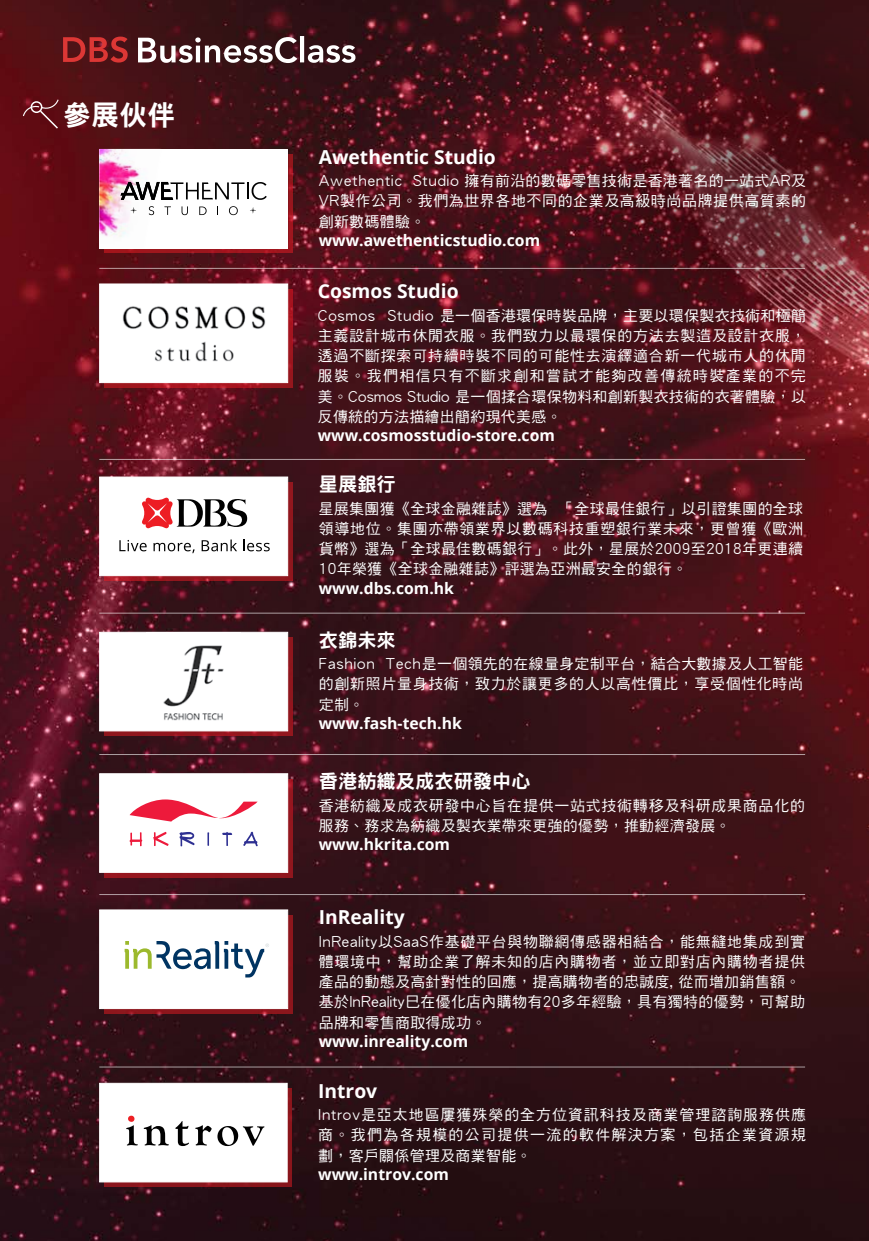
<style>
.page{position:relative;width:869px;height:1241px;background:#fff}
.page>*{position:absolute;margin:0;border:0;box-sizing:border-box;transform-origin:0 0}
.t1{font:28px "DF Hei HK W9";color:#fff}
.t2{font:700 19.25px "Open Sans";color:#fff}
.t3{font:19.25px "DF Hei HK W9";color:#fff}
.t4{font:700 15.75px "Open Sans";color:#fff}
.t5{font:14.88px/20.1px "DF Hei HK W5";letter-spacing:.025em;color:#fff;text-align:justify}
.t6{font:14.88px/20.1px "DF Hei HK W5";letter-spacing:.055em;color:#fff}
</style>
<div class="page">
<img style="left:0;top:0;width:868px;height:1240px">
<img style="left:365px;top:0;width:503px;height:509px">
<svg style="left:63px;top:37px;width:65px;height:26px"></svg>
<svg style="left:138px;top:36px;width:217px;height:27px"></svg>
<svg style="left:22px;top:98px;width:38px;height:32px"></svg>
<svg style="left:105px;top:289px;width:187px;height:99px"></svg>
<div style="left:99px;top:283px;width:189px;height:100px;background:#fff;border:1px solid #fff"></div>
<img style="left:122px;top:306px;width:144px;height:56px">
<svg style="left:104px;top:779px;width:188px;height:98px"></svg>
<div style="left:99px;top:773px;width:189px;height:99px;background:#fff;border:1px solid #fff"></div>
<svg style="left:129px;top:799px;width:128px;height:47px"></svg>
<svg style="left:105px;top:637px;width:187px;height:99px"></svg>
<div style="left:99px;top:632px;width:189px;height:99px;background:#fff;border:1px solid #fff"></div>
<img style="left:146px;top:632px;width:95px;height:89px">
<svg style="left:104px;top:915px;width:188px;height:98px"></svg>
<div style="left:99px;top:909px;width:189px;height:99px;background:#fff;border:1px solid #fff"></div>
<svg style="left:125px;top:941px;width:144px;height:36px"></svg>
<svg style="left:104px;top:1088px;width:188px;height:98px"></svg>
<div style="left:99px;top:1082px;width:188px;height:99px;background:#fff;border:1px solid #fff"></div>
<svg style="left:144px;top:1125px;width:25px;height:20px"></svg>
<svg style="left:175px;top:1121px;width:14px;height:24px"></svg>
<svg style="left:195px;top:1125px;width:16px;height:20px"></svg>
<svg style="left:217px;top:1126px;width:47px;height:19px"></svg>
<svg style="left:126px;top:1115px;width:12px;height:30px"></svg>
<svg style="left:105px;top:154px;width:187px;height:99px"></svg>
<svg style="left:99px;top:149px;width:189px;height:99px"></svg>
<svg style="left:104px;top:482px;width:188px;height:99px"></svg>
<div style="left:99px;top:476px;width:189px;height:100px;background:#fff;border:1px solid #fff"></div>
<svg style="left:142px;top:497px;width:105px;height:32px"></svg>
<svg style="left:119px;top:540px;width:27px;height:11px"></svg>
<svg style="left:153px;top:542px;width:41px;height:11px"></svg>
<svg style="left:201px;top:539px;width:36px;height:12px"></svg>
<svg style="left:243px;top:539px;width:26px;height:12px"></svg>
<hr style="left:99px;top:268px;width:705px;height:1px;background:#fff">
<hr style="left:99px;top:459px;width:705px;height:1px;background:#fff">
<hr style="left:99px;top:754px;width:705px;height:1px;background:#fff">
<hr style="left:99px;top:894px;width:705px;height:1px;background:#fff">
<hr style="left:99px;top:1066px;width:705px;height:1px;background:#fff">
<hr style="left:99px;top:612px;width:705px;height:1px;background:#fff">
<h1 class="t1" style="left:63px;top:99px;width:113px">參展伙伴</h1>
<p class="t2" style="left:318px;top:143px;width:178px">Awethentic Studio</p>
<p class="t5" style="left:318px;top:171px;width:488px">Awethentic Studio 擁有前沿的數碼零售技術是香港著名的一站式AR及VR製作公司。我們為世界各地不同的企業及高級時尚品牌提供高質素的創新數碼體驗。</p>
<p class="t4" style="left:318px;top:229px;width:223px">www.awethenticstudio.com</p>
<p class="t2" style="left:317px;top:278px;width:142px">Cosmos Studio</p>
<p class="t5" style="left:317px;top:305px;width:489px">Cosmos Studio 是一個香港環保時裝品牌，主要以環保製衣技術和極簡主義設計城市休閒衣服。我們致力以最環保的方法去製造及設計衣服，透過不斷探索可持續時裝不同的可能性去演繹適合新一代城市人的休閒服裝。我們相信只有不斷求創和嘗試才能夠改善傳統時裝產業的不完美。Cosmos Studio 是一個揉合環保物料和創新製衣技術的衣著體驗，以反傳統的方法描繪出簡約現代美感。</p>
<p class="t4" style="left:317px;top:424px;width:238px">www.cosmosstudio-store.com</p>
<p class="t3" style="left:318px;top:474px;width:78px">星展銀行</p>
<p class="t5" style="left:318px;top:498px;width:485px">星展集團獲《全球金融雜誌》選為 「全球最佳銀行」以引證集團的全球領導地位。集團亦帶領業界以數碼科技重塑銀行業未來，更曾獲《歐洲貨幣》選為「全球最佳數碼銀行」。此外，星展於2009至2018年更連續10年榮獲《全球金融雜誌》評選為亞洲最安全的銀行。</p>
<p class="t4" style="left:318px;top:577px;width:137px">www.dbs.com.hk</p>
<p class="t3" style="left:318px;top:629px;width:78px">衣錦未來</p>
<p class="t5" style="left:318px;top:653px;width:485px">Fashion Tech是一個領先的在線量身定制平台，結合大數據及人工智能的創新照片量身技術，致力於讓更多的人以高性價比，享受個性化時尚定制。</p>
<p class="t4" style="left:318px;top:712px;width:144px">www.fash-tech.hk</p>
<p class="t3" style="left:318px;top:770px;width:213px">香港紡織及成衣研發中心</p>
<p class="t6" style="left:318px;top:795px;width:487px">香港紡織及成衣研發中心旨在提供一站式技術轉移及科研成果商品化的服務、務求為紡織及製衣業帶來更強的優勢，推動經濟發展。</p>
<p class="t4" style="left:318px;top:833px;width:133px">www.hkrita.com</p>
<p class="t2" style="left:318px;top:903px;width:87px">InReality</p>
<p class="t5" style="left:318px;top:931px;width:487px;text-align:left">InReality以SaaS作基礎平台與物聯網傳感器相結合，能無縫地集成到實體環境中，幫助企業了解未知的店內購物者，並立即對店內購物者提供產品的動態及高針對性的回應，提高購物者的忠誠度, 從而增加銷售額。基於InReality巳在優化店內購物有20多年經驗，具有獨特的優勢，可幫助品牌和零售商取得成功。</p>
<p class="t4" style="left:318px;top:1029px;width:151px">www.inreality.com</p>
<p class="t2" style="left:318px;top:1076px;width:60px">Introv</p>
<p class="t5" style="left:318px;top:1104px;width:489px">Introv是亞太地區屢獲殊榮的全方位資訊科技及商業管理諮詢服務供應商。我們為各規模的公司提供一流的軟件解決方案，包括企業資源規劃，客戶關係管理及商業智能。</p>
<p class="t4" style="left:318px;top:1162px;width:132px">www.introv.com</p>
</div>
